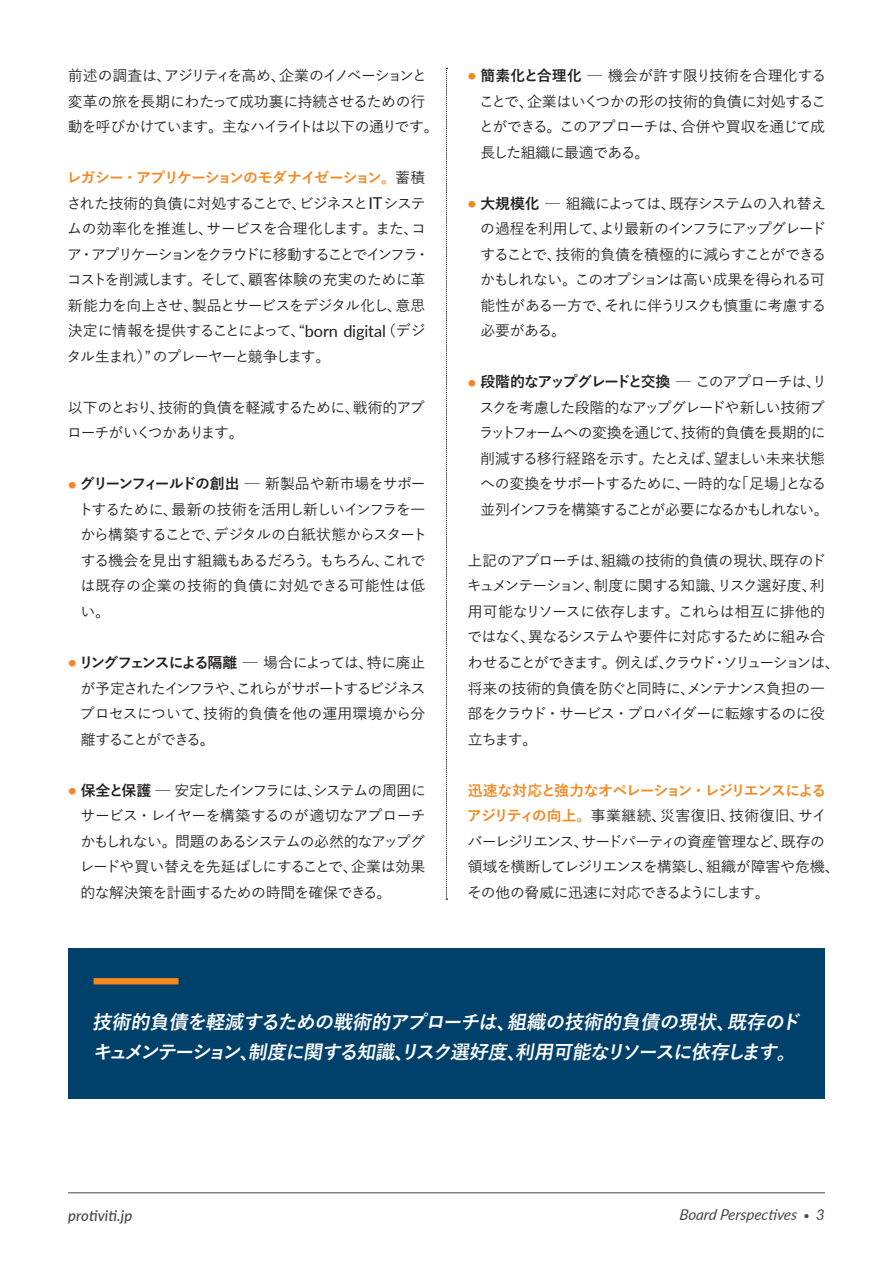
<style>
.page{position:relative;width:893px;height:1263px;background:#fff}
.page>*{position:absolute;margin:0;border:0;box-sizing:border-box;transform-origin:0 0}
.t1{font:italic 700 19.2px/29.7px "Yu Go";color:#fff}
.t2{font:500 14.85px/25.5px "Yu Go";letter-spacing:-.05em;color:#231f20}
.t3{font:500 14.85px/25.5px "Yu Go";letter-spacing:-.07em;color:#231f20}
.t4{font:500 14.85px/25.5px "Yu Go";letter-spacing:-.03em;color:#231f20}
.t5{font:italic 14.85px "Lato";color:#454647}
.t6{font:italic 500 14.85px "Lato";letter-spacing:.005em;color:#454647}
.s1{font-weight:700;color:#f5871f}
.s2{font-family:"Lato";font-weight:400;font-size:16.35px}
.s3{font-family:"Lato";font-weight:700;font-size:15.6px;color:#f5871f}
.s4{font-weight:700}
.s5{font-weight:700;font-style:normal;font-size:9.6px}
</style>
<div class="page">
<hr style="left:68px;top:1192px;width:757px;height:1px;background:#454647">
<div style="left:68px;top:948px;width:757px;height:151px;background:#00416b"></div>
<div style="left:94px;top:978px;width:85px;height:6px;background:#f5871f"></div>
<svg style="left:446px;top:68px;width:1px;height:832px"></svg>
<p class="t2" style="left:68px;top:61px;width:372px">前述の調査は、アジリティを高め、企業のイノベーションと変革の旅を長期にわたって成功裏に持続させるための行動を呼びかけています。主なハイライトは以下の通りです。</p>
<p class="t3" style="left:67px;top:163px;width:364px"><span class="s1">レガシー・アプリケーションのモダナイゼーション。</span>蓄積された技術的負債に対処することで、ビジネスと<span class="s2">IT</span>システムの効率化を推進し、サービスを合理化します。また、コア・アプリケーションをクラウドに移動することでインフラ・コストを削減します。そして、顧客体験の充実のために革新能力を向上させ、製品とサービスをデジタル化し、意思決定に情報を提供することによって、“<span class="s2">born digital</span>（デジタル生まれ）” のプレーヤーと競争します。</p>
<p class="t2" style="left:67px;top:393px;width:359px">以下のとおり、技術的負債を軽減するために、戦術的アプローチがいくつかあります。</p>
<p class="t4" style="left:78px;top:469px;width:350px;text-indent:-11px"><span class="s3">•</span> <span class="s4">グリーンフィールドの創出</span> ─ 新製品や新市場をサポートするために、最新の技術を活用し新しいインフラを一から構築することで、デジタルの白紙状態からスタートする機会を見出す組織もあるだろう。もちろん、これでは既存の企業の技術的負債に対処できる可能性は低い。</p>
<p class="t2" style="left:80px;top:648px;width:347px;text-align:justify;text-indent:-12px"><span class="s3">•</span> <span class="s4">リングフェンスによる隔離</span> ─ 場合によっては、特に廃止が予定されたインフラや、これらがサポートするビジネスプロセスについて、技術的負債を他の運用環境から分離することができる。</p>
<p class="t2" style="left:80px;top:775px;width:348px;text-align:justify;text-indent:-12px"><span class="s3">•</span> <span class="s4">保全と保護</span> ─ 安定したインフラには、システムの周囲にサービス・レイヤーを構築するのが適切なアプローチかもしれない。問題のあるシステムの必然的なアップグレードや買い替えを先延ばしにすることで、企業は効果的な解決策を計画するための時間を確保できる。</p>
<p class="t2" style="left:479px;top:61px;width:349px;text-align:justify;text-indent:-12px"><span class="s3">•</span> <span class="s4">簡素化と合理化</span> ─ 機会が許す限り技術を合理化することで、企業はいくつかの形の技術的負債に対処することができる。このアプローチは、合併や買収を通じて成長した組織に最適である。</p>
<p class="t2" style="left:480px;top:189px;width:348px;text-align:justify;text-indent:-13px"><span class="s3">•</span> <span class="s4">大規模化</span> ─ 組織によっては、既存システムの入れ替えの過程を利用して、より最新のインフラにアップグレードすることで、技術的負債を積極的に減らすことができるかもしれない。このオプションは高い成果を得られる可能性がある一方で、それに伴うリスクも慎重に考慮する必要がある。</p>
<p class="t2" style="left:479px;top:367px;width:351px;text-indent:-11px"><span class="s3">•</span> <span class="s4">段階的なアップグレードと交換</span> ─ このアプローチは、リスクを考慮した段階的なアップグレードや新しい技術プラットフォームへの変換を通じて、技術的負債を長期的に削減する移行経路を示す。たとえば、望ましい未来状態への変換をサポートするために、一時的な「足場」となる並列インフラを構築することが必要になるかもしれない。</p>
<p class="t2" style="left:467px;top:546px;width:374px">上記のアプローチは、組織の技術的負債の現状、既存のドキュメンテーション、制度に関する知識、リスク選好度、利用可能なリソースに依存します。これらは相互に排他的ではなく、異なるシステムや要件に対応するために組み合わせることができます。例えば、クラウド・ソリューションは、将来の技術的負債を防ぐと同時に、メンテナンス負担の一部をクラウド・サービス・プロバイダーに転嫁するのに役立ちます。</p>
<p class="t2" style="left:467px;top:775px;width:375px"><span class="s1">迅速な対応と強力なオペレーション・レジリエンスによるアジリティの向上。</span>事業継続、災害復旧、技術復旧、サイバーレジリエンス、サードパーティの資産管理など、既存の領域を横断してレジリエンスを構築し、組織が障害や危機、その他の脅威に迅速に対応できるようにします。</p>
<p class="t1" style="left:92px;top:1007px;width:714px">技術的負債を軽減するための戦術的アプローチは、組織の技術的負債の現状、既存のドキュメンテーション、制度に関する知識、リスク選好度、利用可能なリソースに依存します。</p>
<p class="t6" style="left:68px;top:1204px;width:66px">protiviti.jp</p>
<p class="t5" style="left:679px;top:1204px;width:147px">Board Perspectives <span class="s5">•</span> 3</p>
</div>
